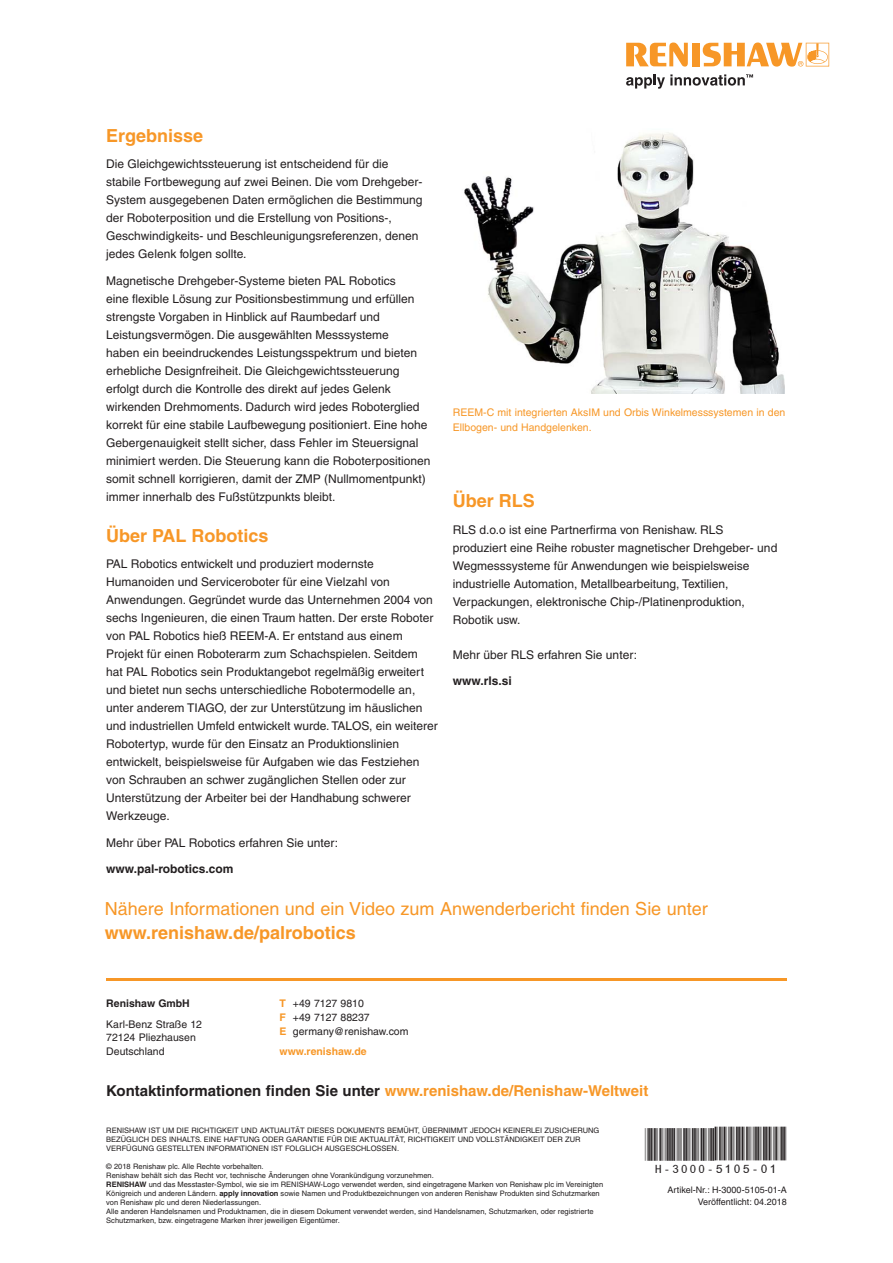
<style>
.page{position:relative;width:893px;height:1263px;background:#fff}
.page>*{position:absolute;margin:0;border:0;box-sizing:border-box;transform-origin:0 0}
.t1{font:46.5px "MBH16 B";color:#231f20}
.Call_to_action{font:18px "Helvetica";color:#f79727}
.Main_body_heading_te{font:700 18px "Helvetica";color:#f79727}
.Call_to_action-2{font:700 18px "Helvetica";color:#f79727}
.t2{font:700 15px "Helvetica";color:#231f20}
.Main_body_heading_te-2{font:12px/18px "Helvetica";color:#231f20}
.Main_body_heading_te-3{font:700 12px "Helvetica";color:#231f20}
.t3{font:10.5px/13.6px "Helvetica";color:#231f20}
.Caption_text_7pt{font:10.5px/15px "Helvetica";color:#f79727}
.t4{font:700 10.5px "Helvetica";color:#f79727}
.t5{font:700 10.5px "Helvetica";color:#231f20}
.t6{font:9px/12px "Helvetica";color:#231f20;text-align:right}
.t7{font:7.5px/9px "Helvetica";color:#231f20}
.s1{font-weight:700;color:#f79727}
.s2{color:#f79727}
.s3{font-weight:700}
.s4{font-size:48px}
</style>
<div class="page">
<svg style="left:626px;top:43px;width:62px;height:24px"></svg>
<div style="left:692px;top:43px;width:8px;height:23px;background:#f79727"></div>
<svg style="left:703px;top:43px;width:126px;height:24px"></svg>
<svg style="left:626px;top:74px;width:127px;height:15px"></svg>
<hr style="left:106px;top:978px;width:681px;height:2px;background:#f79727">
<img style="left:464px;top:132px;width:321px;height:261px">
<p class="Main_body_heading_te" style="left:106px;top:124px;width:98px">Ergebnisse</p>
<p class="Main_body_heading_te-2" style="left:106px;top:155px;width:318px">Die Gleichgewichtssteuerung ist entscheidend für die stabile Fortbewegung auf zwei Beinen. Die vom Drehgeber-System ausgegebenen Daten ermöglichen die Bestimmung der Roboterposition und die Erstellung von Positions-, Geschwindigkeits- und Beschleunigungsreferenzen, denen jedes Gelenk folgen sollte.</p>
<p class="Main_body_heading_te-2" style="left:106px;top:271px;width:326px">Magnetische Drehgeber-Systeme bieten PAL Robotics<br>eine flexible Lösung zur Positionsbestimmung und erfüllen strengste Vorgaben in Hinblick auf Raumbedarf und Leistungsvermögen. Die ausgewählten Messsysteme<br>haben ein beeindruckendes Leistungsspektrum und bieten erhebliche Designfreiheit. Die Gleichgewichtssteuerung erfolgt durch die Kontrolle des direkt auf jedes Gelenk wirkenden Drehmoments. Dadurch wird jedes Roboterglied korrekt für eine stabile Laufbewegung positioniert. Eine hohe Gebergenauigkeit stellt sicher, dass Fehler im Steuersignal minimiert werden. Die Steuerung kann die Roboterpositionen somit schnell korrigieren, damit der ZMP (Nullmomentpunkt) immer innerhalb des Fußstützpunkts bleibt.</p>
<p class="Main_body_heading_te" style="left:106px;top:524px;width:164px">Über PAL Robotics</p>
<p class="Main_body_heading_te-2" style="left:106px;top:555px;width:333px">PAL Robotics entwickelt und produziert modernste Humanoiden und Serviceroboter für eine Vielzahl von Anwendungen. Gegründet wurde das Unternehmen 2004 von sechs Ingenieuren, die einen Traum hatten. Der erste Roboter von PAL Robotics hieß REEM-A. Er entstand aus einem Projekt für einen Roboterarm zum Schachspielen. Seitdem<br>hat PAL Robotics sein Produktangebot regelmäßig erweitert und bietet nun sechs unterschiedliche Robotermodelle an, unter anderem TIAGO, der zur Unterstützung im häuslichen und industriellen Umfeld entwickelt wurde. TALOS, ein weiterer Robotertyp, wurde für den Einsatz an Produktionslinien entwickelt, beispielsweise für Aufgaben wie das Festziehen von Schrauben an schwer zugänglichen Stellen oder zur Unterstützung der Arbeiter bei der Handhabung schwerer Werkzeuge.</p>
<p class="Main_body_heading_te-2" style="left:106px;top:833px;width:233px">Mehr über PAL Robotics erfahren Sie unter:</p>
<p class="Main_body_heading_te-3" style="left:106px;top:862px;width:129px">www.pal-robotics.com</p>
<p class="Caption_text_7pt" style="left:453px;top:405px;width:334px">REEM-C mit integrierten AksIM und Orbis Winkelmesssystemen in den<br>Ellbogen- und Handgelenken.</p>
<p class="Main_body_heading_te" style="left:453px;top:490px;width:84px">Über RLS</p>
<p class="Main_body_heading_te-2" style="left:453px;top:520px;width:326px">RLS d.o.o ist eine Partnerfirma von Renishaw. RLS produziert eine Reihe robuster magnetischer Drehgeber- und Wegmesssysteme für Anwendungen wie beispielsweise industrielle Automation, Metallbearbeitung, Textilien, Verpackungen, elektronische Chip-/Platinenproduktion, Robotik usw.</p>
<p class="Main_body_heading_te-2" style="left:453px;top:645px;width:186px">Mehr über RLS erfahren Sie unter:</p>
<p class="Main_body_heading_te-3" style="left:453px;top:674px;width:60px">www.rls.si</p>
<p class="Call_to_action" style="left:105px;top:899px;width:604px">Nähere Informationen und ein Video zum Anwenderbericht finden Sie unter</p>
<p class="Call_to_action-2" style="left:105px;top:922px;width:253px">www.renishaw.de/palrobotics</p>
<p class="t5" style="left:106px;top:997px;width:85px">Renishaw GmbH</p>
<p class="t3" style="left:106px;top:1017px;width:97px">Karl-Benz Straße 12<br>72124 Pliezhausen<br>Deutschland</p>
<p class="t3" style="left:280px;top:997px;width:130px"><span class="s1">T</span> +49 7127 9810<br><span class="s1">F</span> +49 7127 88237<br><span class="s1">E</span> germany@renishaw.com</p>
<p class="t4" style="left:280px;top:1044px;width:89px">www.renishaw.de</p>
<p class="t2" style="left:106px;top:1081px;width:544px">Kontaktinformationen finden Sie unter <span class="s2">www.renishaw.de/Renishaw-Weltweit</span></p>
<p class="t7" style="left:106px;top:1125px;width:494px">RENISHAW IST UM DIE RICHTIGKEIT UND AKTUALITÄT DIESES DOKUMENTS BEMÜHT, ÜBERNIMMT JEDOCH KEINERLEI ZUSICHERUNG<br>BEZÜGLICH DES INHALTS. EINE HAFTUNG ODER GARANTIE FÜR DIE AKTUALITÄT, RICHTIGKEIT UND VOLLSTÄNDIGKEIT DER ZUR<br>VERFÜGUNG GESTELLTEN INFORMATIONEN IST FOLGLICH AUSGESCHLOSSEN.</p>
<p class="t7" style="left:106px;top:1161px;width:498px">© 2018 Renishaw plc. Alle Rechte vorbehalten.<br>Renishaw behält sich das Recht vor, technische Änderungen ohne Vorankündigung vorzunehmen.<br><span class="s3">RENISHAW</span> und das Messtaster-Symbol, wie sie im RENISHAW-Logo verwendet werden, sind eingetragene Marken von Renishaw plc im Vereinigten Königreich und anderen Ländern. <span class="s3">apply innovation</span> sowie Namen und Produktbezeichnungen von anderen Renishaw Produkten sind Schutzmarken von Renishaw plc und deren Niederlassungen.<br>Alle anderen Handelsnamen und Produktnamen, die in diesem Dokument verwendet werden, sind Handelsnamen, Schutzmarken, oder registrierte Schutzmarken, bzw. eingetragene Marken ihrer jeweiligen Eigentümer.</p>
<h1 class="t1" style="left:645px;top:1130px;width:143px">*H-3000-<span class="s4">5105-01*</span></h1>
<p class="t6" style="left:668px;top:1183px;width:121px">Artikel-Nr.: H-3000-5105-01-A<br>Veröffentlicht: 04.2018</p>
</div>
